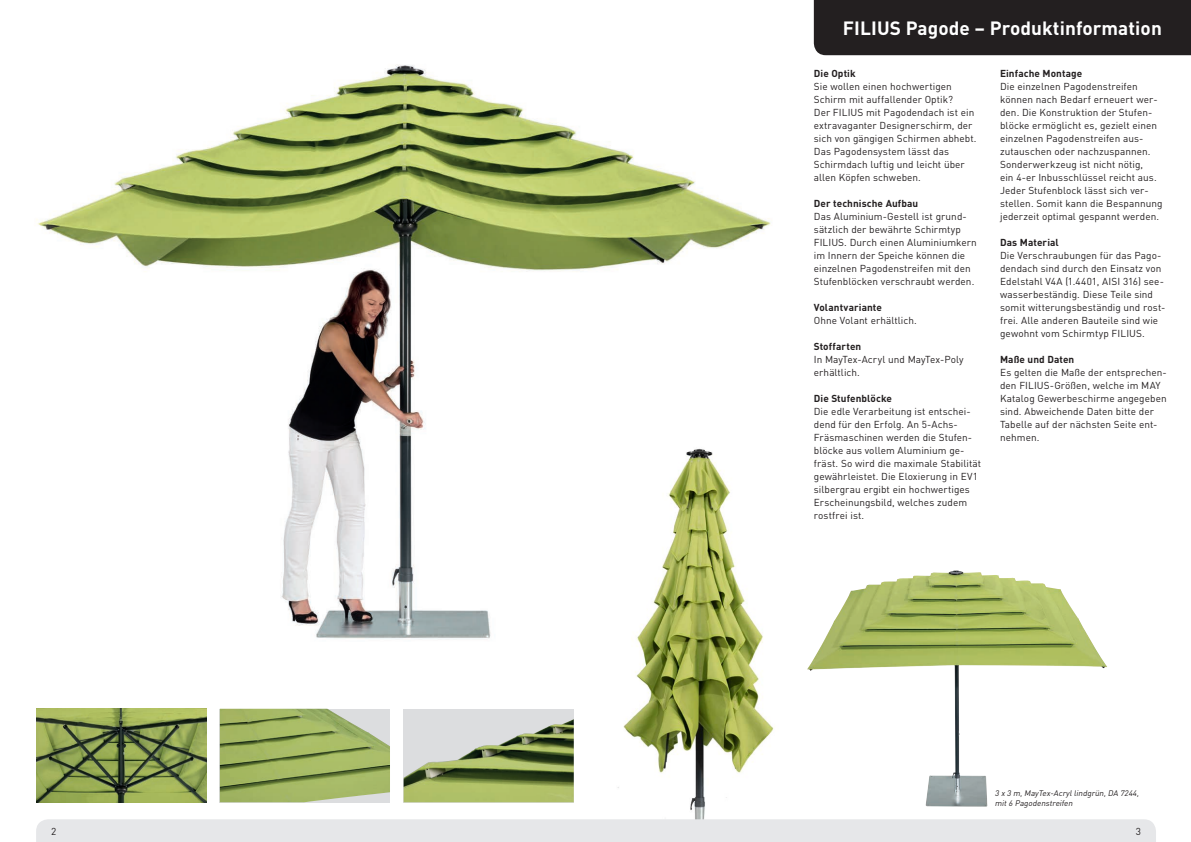
<style>
.page{position:relative;width:1191px;height:842px;background:#fff}
.page>*{position:absolute;margin:0;border:0;box-sizing:border-box;transform-origin:0 0}
.t1{font:700 19px "DINOT";letter-spacing:.005em;color:#fff}
.t2{font:10px/13px "DINOT";letter-spacing:.005em;color:#231f20}
.t3{font:700 10px "DINOT";letter-spacing:.01em;color:#231f20}
.t4{font:italic 8px/10px "DINOT";color:#231f20}
</style>
<div class="page">
<img style="left:36px;top:64px;width:735px;height:575px">
<img style="left:807px;top:570px;width:300px;height:237px">
<img style="left:616px;top:439px;width:158px;height:380px">
<img style="left:36px;top:709px;width:170px;height:93px">
<img style="left:220px;top:709px;width:170px;height:93px">
<div style="left:403px;top:709px;width:171px;height:93px;background:#dcdddf"></div>
<img style="left:403px;top:719px;width:171px;height:83px">
<div style="left:814px;top:0;width:377px;height:55px;background:#231f20"></div>
<div style="left:36px;top:819px;width:1120px;height:23px;background:#e6e7e9"></div>
<h1 class="t1" style="left:843px;top:14px;width:320px">FILIUS Pagode – Produktinformation</h1>
<p class="t3" style="left:814px;top:66px;width:43px">Die Optik</p>
<p class="t2" style="left:814px;top:79px;width:164px">Sie wollen einen hochwertigen<br>Schirm mit auffallender Optik?<br>Der FILIUS mit Pagodendach ist ein extravaganter Designerschirm, der sich von gängigen Schirmen abhebt.<br>Das Pagodensystem lässt das<br>Schirmdach luftig und leicht über allen Köpfen schweben.</p>
<p class="t3" style="left:814px;top:196px;width:106px">Der technische Aufbau</p>
<p class="t2" style="left:814px;top:209px;width:164px">Das Aluminium-Gestell ist grund&shy;sätzlich der bewährte Schirmtyp FILIUS. Durch einen Aluminiumkern im Innern der Speiche können die einzelnen Pagodenstreifen mit den Stufenblöcken verschraubt werden.</p>
<p class="t3" style="left:814px;top:300px;width:70px">Volantvariante</p>
<p class="t2" style="left:814px;top:313px;width:104px">Ohne Volant erhältlich.</p>
<p class="t3" style="left:814px;top:339px;width:49px">Stoffarten</p>
<p class="t2" style="left:814px;top:352px;width:151px">In MayTex-Acryl und MayTex-Poly erhältlich.</p>
<p class="t3" style="left:814px;top:391px;width:80px">Die Stufenblöcke</p>
<p class="t2" style="left:814px;top:404px;width:169px">Die edle Verarbeitung ist entschei&shy;dend für den Erfolg. An 5-Achs-<br>Fräsmaschinen werden die Stufen&shy;blöcke aus vollem Aluminium ge&shy;fräst. So wird die maximale Stabilität gewährleistet. Die Eloxierung in EV1 silbergrau ergibt ein hochwertiges<br>Erscheinungsbild, welches zudem rostfrei ist.</p>
<p class="t3" style="left:1000px;top:66px;width:84px">Einfache Montage</p>
<p class="t2" style="left:1000px;top:79px;width:164px">Die einzelnen Pagodenstreifen können nach Bedarf erneuert wer&shy;den. Die Konstruktion der Stufen&shy;blöcke ermöglicht es, gezielt einen einzelnen Pagodenstreifen aus&shy;zutauschen oder nachzuspannen.<br>Sonderwerkzeug ist nicht nötig,<br>ein 4-er Inbusschlüssel reicht aus.<br>Jeder Stufenblock lässt sich ver&shy;stellen. Somit kann die Bespannung jederzeit optimal gespannt werden.</p>
<p class="t3" style="left:1000px;top:235px;width:60px">Das Material</p>
<p class="t2" style="left:1000px;top:248px;width:167px">Die Verschraubungen für das Pago&shy;dendach sind durch den Einsatz von Edelstahl V4A (1.4401, AISI 316) see&shy;wasserbeständig. Diese Teile sind somit witterungsbeständig und rost&shy;frei. Alle anderen Bauteile sind wie gewohnt vom Schirmtyp FILIUS.</p>
<p class="t3" style="left:1000px;top:352px;width:76px">Maße und Daten</p>
<p class="t2" style="left:1000px;top:365px;width:168px">Es gelten die Maße der entsprechen&shy;den FILIUS-Größen, welche im MAY<br>Katalog Gewerbeschirme angegeben sind. Abweichende Daten bitte der<br>Tabelle auf der nächsten Seite ent&shy;nehmen.</p>
<p class="t4" style="left:995px;top:788px;width:147px">3 x 3 m,MayTex-Acryllindgrün,DA 7244, mit6 Pagodenstreifen</p>
<p class="t2" style="left:51px;top:824px;width:7px">2</p>
<p class="t2" style="left:1135px;top:824px;width:7px">3</p>
</div>
